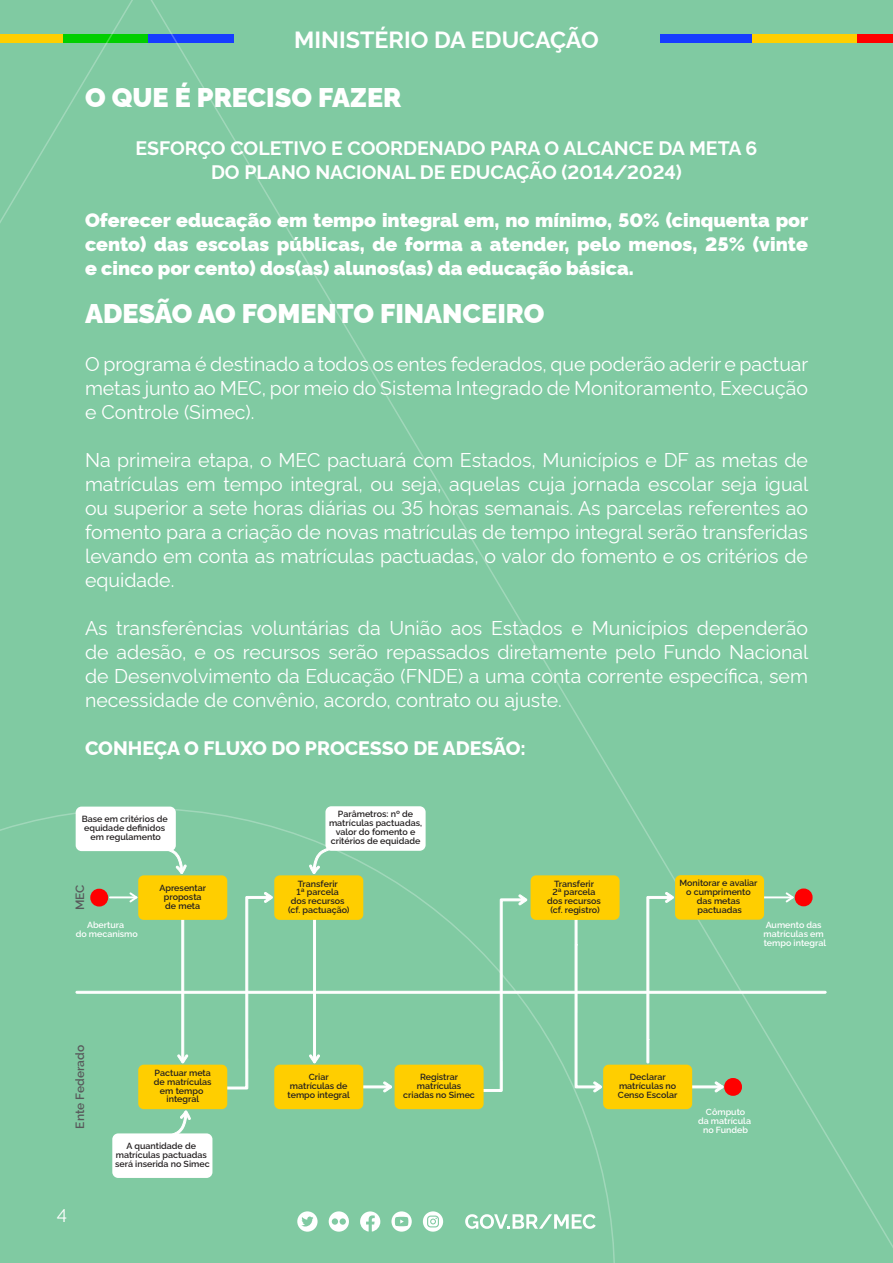
<style>
.page{position:relative;width:893px;height:1263px;background:#80caa2}
.page>*{position:absolute;margin:0;border:0;box-sizing:border-box;transform-origin:0 0}
.t1{font:900 27px "Rawline";color:#fff}
.t2{font:700 23.4px "Rawline";color:#fff}
.t3{font:19.5px/24px "Rawline";color:#fff;text-align:justify}
.t4{font:900 19.5px/24px "Rawline";color:#fff;text-align:justify}
.t5{font:700 19.5px/24px "Rawline";color:#fff;text-align:center}
.t6{font:800 19.5px "Rawline";color:#fff}
.t7{font:18px "Rawline";color:#fff}
.t8{font:600 12px "Rawline";color:#58595b}
.t9{font:600 8.85px/8.9px "Rawline";color:#231f20;text-align:center}
.t10{font:600 8.85px/8.9px "Rawline";color:#fff;text-align:center}
</style>
<div class="page">
<div style="left:0;top:807px;width:616px;height:456px;background:#80caa2"></div>
<div style="left:181px;top:915px;width:3px;height:148px;border:1px solid #fff"></div>
<svg style="left:177px;top:1054px;width:12px;height:10px"></svg>
<hr style="left:109px;top:896px;width:28px;height:2px;background:#fff">
<svg style="left:129px;top:892px;width:8px;height:10px"></svg>
<svg style="left:363px;top:1081px;width:29px;height:12px"></svg>
<div style="left:313px;top:915px;width:3px;height:148px;border:1px solid #fff"></div>
<svg style="left:308px;top:1054px;width:13px;height:10px"></svg>
<div style="left:76px;top:991px;width:750px;height:3px;border:1px solid #fff"></div>
<div style="left:90px;top:889px;width:18px;height:17px;background:#f00;border-radius:9px"></div>
<hr style="left:761px;top:896px;width:33px;height:2px;background:#fff">
<svg style="left:786px;top:892px;width:8px;height:10px"></svg>
<div style="left:795px;top:888px;width:18px;height:18px;background:#f00;border-radius:9px"></div>
<div style="left:682px;top:1085px;width:41px;height:3px;border:1px solid #fff"></div>
<svg style="left:714px;top:1081px;width:10px;height:12px"></svg>
<div style="left:724px;top:1078px;width:18px;height:18px;background:#f00;border-radius:9px"></div>
<svg style="left:148px;top:806px;width:39px;height:68px"></svg>
<svg style="left:152px;top:1110px;width:39px;height:23px"></svg>
<svg style="left:309px;top:806px;width:38px;height:68px;background:#8acea9"></svg>
<div style="left:76px;top:806px;width:100px;height:45px;background:#fff;border-radius:6px"></div>
<div style="left:325px;top:806px;width:101px;height:45px;background:#fff;border-radius:6px"></div>
<svg style="left:225px;top:891px;width:48px;height:199px;background:#8bcea9"></svg>
<svg style="left:479px;top:894px;width:49px;height:198px;background:#8bceaa"></svg>
<svg style="left:574px;top:920px;width:29px;height:173px;background:#91d1ae"></svg>
<svg style="left:646px;top:891px;width:28px;height:173px;background:#91d1ae"></svg>
<div style="left:112px;top:1133px;width:100px;height:45px;background:#fff;border-radius:6px"></div>
<div style="left:138px;top:1065px;width:89px;height:44px;background:#ffce00;border-radius:6px"></div>
<div style="left:274px;top:1065px;width:89px;height:44px;background:#ffce00;border-radius:6px"></div>
<div style="left:395px;top:1065px;width:89px;height:44px;background:#ffce00;border-radius:6px"></div>
<div style="left:603px;top:1065px;width:89px;height:44px;background:#ffce00;border-radius:6px"></div>
<div style="left:675px;top:875px;width:89px;height:45px;background:#ffce00;border-radius:6px"></div>
<div style="left:531px;top:875px;width:89px;height:45px;background:#ffce00;border-radius:6px"></div>
<div style="left:274px;top:875px;width:89px;height:45px;background:#ffce00;border-radius:6px"></div>
<div style="left:138px;top:875px;width:89px;height:45px;background:#ffce00;border-radius:6px"></div>
<p class="t2" style="left:294px;top:21px;width:306px">MINISTÉRIO DA EDUCAÇÃO</p>
<p class="t1" style="left:85px;top:76px;width:318px">O QUE É PRECISO FAZER</p>
<p class="t5" style="left:136px;top:134px;width:623px">ESFORÇO COLETIVO E COORDENADO PARA O ALCANCE DA META 6<br>DO PLANO NACIONAL DE EDUCAÇÃO (2014/2024)</p>
<p class="t4" style="left:85px;top:206px;width:725px">Oferecer educação em tempo integral em, no mínimo, 50% (cinquenta por cento) das escolas públicas, de forma a atender, pelo menos, 25% (vinte e cinco por cento) dos(as) alunos(as) da educação básica.</p>
<p class="t1" style="left:85px;top:292px;width:461px">ADESÃO AO FOMENTO FINANCEIRO</p>
<p class="t3" style="left:85px;top:350px;width:725px">O programa é destinado a todos os entes federados, que poderão aderir e pactuar metas junto ao MEC, por meio do Sistema Integrado de Monitoramento, Execução e Controle (Simec).</p>
<p class="t3" style="left:85px;top:446px;width:725px">Na primeira etapa, o MEC pactuará com Estados, Municípios e DF as metas de matrículas em tempo integral, ou seja, aquelas cuja jornada escolar seja igual ou superior a sete horas diárias ou 35 horas semanais. As parcelas referentes ao fomento para a criação de novas matrículas de tempo integral serão transferidas levando em conta as matrículas pactuadas, o valor do fomento e os critérios de equidade.</p>
<p class="t3" style="left:85px;top:614px;width:725px">As transferências voluntárias da União aos Estados e Municípios dependerão de adesão, e os recursos serão repassados diretamente pelo Fundo Nacional de Desenvolvimento da Educação (FNDE) a uma conta corrente específica, sem necessidade de convênio, acordo, contrato ou ajuste.</p>
<p class="t6" style="left:85px;top:733px;width:442px">CONHEÇA O FLUXO DO PROCESSO DE ADESÃO:</p>
<p class="t9" style="left:82px;top:814px;width:87px">Base em critérios de equidade definidos em regulamento</p>
<p class="t9" style="left:329px;top:809px;width:94px">Parâmetros: nº de matrículas pactuadas, valor do fomento e critérios de equidade</p>
<p class="t8" style="left:71px;top:910px;width:27px;rotate:-90deg">MEC</p>
<p class="t9" style="left:159px;top:882px;width:48px">Apresentar proposta de meta</p>
<p class="t9" style="left:288px;top:878px;width:63px">Transferir<br>1ª parcela<br>dos recursos (cf. pactuação)</p>
<p class="t9" style="left:547px;top:878px;width:55px">Transferir<br>2ª parcela dos recursos (cf. registro)</p>
<p class="t9" style="left:680px;top:878px;width:80px">Monitorar e avaliar o cumprimento das metas pactuadas</p>
<p class="t10" style="left:76px;top:919px;width:64px">Abertura<br>do mecanismo</p>
<p class="t10" style="left:764px;top:919px;width:64px;text-align:left">Aumento das matrículas em tempo integral</p>
<p class="t8" style="left:71px;top:1128px;width:85px;rotate:-90deg">Ente Federado</p>
<p class="t7" style="left:57px;top:1201px;width:12px">4</p>
<p class="t9" style="left:154px;top:1067px;width:59px">Pactuar meta de matrículas em tempo integral</p>
<p class="t9" style="left:288px;top:1072px;width:64px">Criar matrículas de tempo integral</p>
<p class="t9" style="left:403px;top:1072px;width:73px">Registrar matrículas criadas no Simec</p>
<p class="t9" style="left:618px;top:1072px;width:61px">Declarar matrículas no<br>Censo Escolar</p>
<p class="t9" style="left:115px;top:1140px;width:96px">A quantidade de matrículas pactuadas será inserida no Simec</p>
<p class="t10" style="left:698px;top:1107px;width:54px">Cômputo<br>da matrícula no Fundeb</p>
</div>
